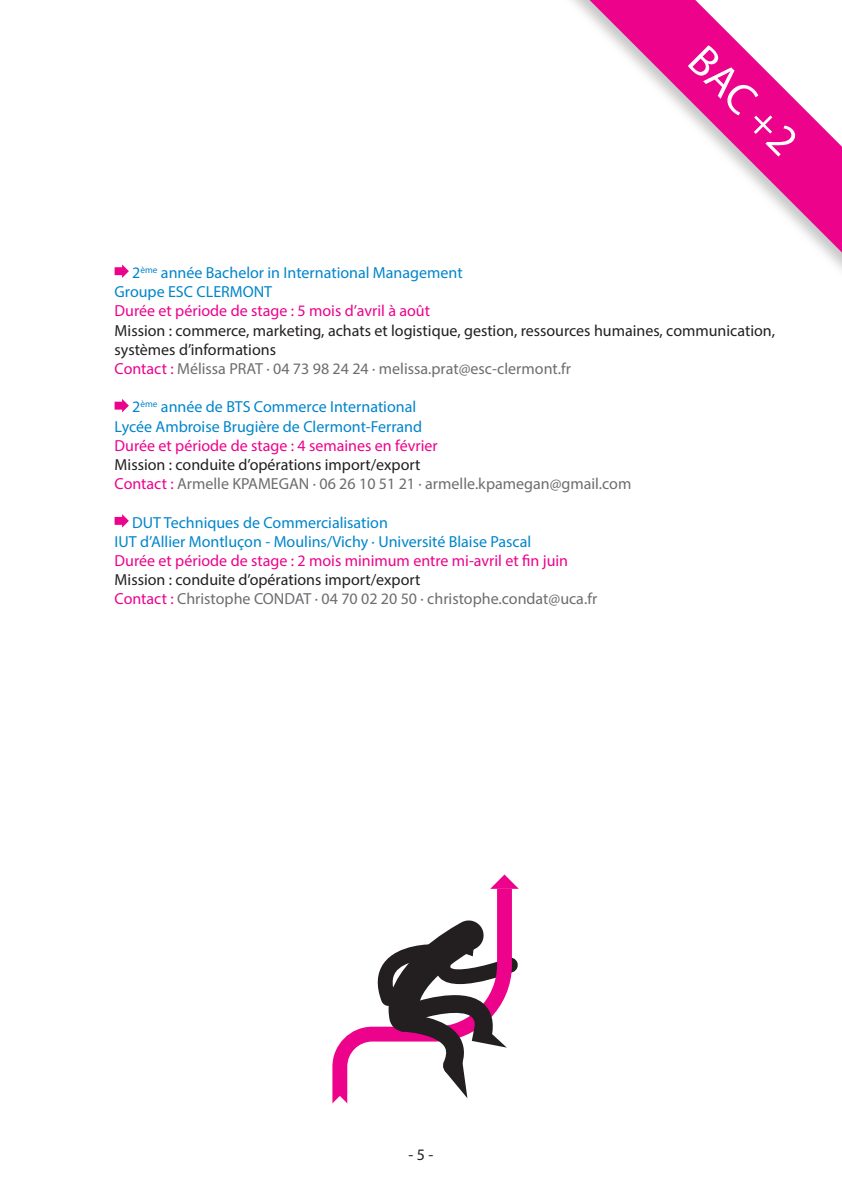
<style>
.page{position:relative;width:842px;height:1191px;background:#fff}
.page>*{position:absolute;margin:0;border:0;box-sizing:border-box;transform-origin:0 0}
.t1{font:44px "Myriad Pro";color:#fff}
.t2{font:16px "Myriad Pro";color:#0085cb}
.t3{font:16px/19.2px "Myriad Pro";color:#231f20}
.t4{font:16px "Myriad Pro";color:#6c6d70}
.t5{font:16px "Myriad Pro";color:#ed028c}
.s1{color:#ed028c}
</style>
<div class="page">
<svg style="left:589px;top:0;width:253px;height:252px"></svg>
<svg style="left:115px;top:264px;width:14px;height:14px"></svg>
<svg style="left:115px;top:399px;width:14px;height:13px"></svg>
<svg style="left:115px;top:514px;width:14px;height:13px"></svg>
<svg style="left:332px;top:874px;width:187px;height:230px"></svg>
<p class="t1" style="left:715px;top:34px;width:135px;rotate:45deg">BAC +2</p>
<p class="t2" style="left:132px;top:263px;width:332px">2<sup>ème</sup> année Bachelor in International Management</p>
<p class="t2" style="left:115px;top:282px;width:159px">Groupe ESC CLERMONT</p>
<p class="t5" style="left:115px;top:301px;width:317px">Durée et période de stage : 5 mois d’avril à août</p>
<p class="t3" style="left:115px;top:320px;width:662px">Mission : commerce, marketing, achats et logistique, gestion, ressources humaines, communication, systèmes d’informations</p>
<p class="t4" style="left:115px;top:359px;width:458px"><span class="s1">Contact :</span> Mélissa PRAT · 04 73 98 24 24 · melissa.prat@esc-clermont.fr</p>
<p class="t2" style="left:132px;top:397px;width:285px">2<sup>ème</sup> année de BTS Commerce International</p>
<p class="t2" style="left:115px;top:416px;width:309px">Lycée Ambroise Brugière de Clermont-Ferrand</p>
<p class="t5" style="left:115px;top:435px;width:325px">Durée et période de stage : 4 semaines en février</p>
<p class="t3" style="left:115px;top:455px;width:307px">Mission : conduite d’opérations import/export</p>
<p class="t4" style="left:115px;top:474px;width:518px"><span class="s1">Contact :</span> Armelle KPAMEGAN · 06 26 10 51 21 · armelle.kpamegan@gmail.com</p>
<p class="t2" style="left:132px;top:512px;width:257px">DUT Techniques de Commercialisation</p>
<p class="t2" style="left:115px;top:531px;width:418px">IUT d’Allier Montluçon - Moulins/Vichy · Université Blaise Pascal</p>
<p class="t5" style="left:115px;top:551px;width:455px">Durée et période de stage : 2 mois minimum entre mi-avril et fin juin</p>
<p class="t3" style="left:115px;top:570px;width:307px">Mission : conduite d’opérations import/export</p>
<p class="t4" style="left:115px;top:589px;width:484px"><span class="s1">Contact :</span> Christophe CONDAT · 04 70 02 20 50 · christophe.condat@uca.fr</p>
<p class="t3" style="left:409px;top:1145px;width:26px">- 5 -</p>
</div>
